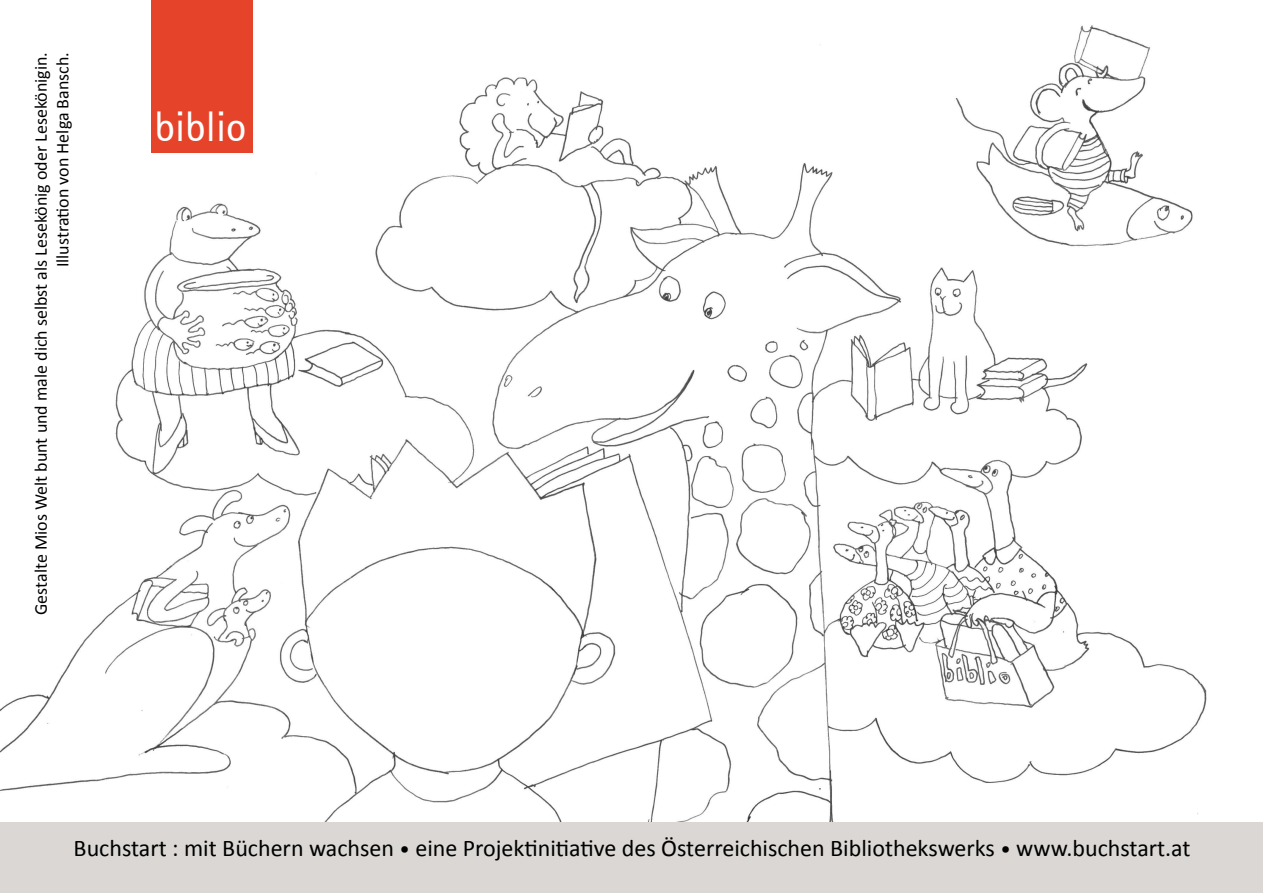
<style>
.page{position:relative;width:1263px;height:893px;background:#fff}
.page>*{position:absolute;margin:0;border:0;box-sizing:border-box;transform-origin:0 0}
.t1{font:42px "Sophist Roman";color:#fff}
.t2{font:24px "Calibri";color:#000}
.t3{font:18px/21.6px "Calibri";color:#000;text-align:right}
.s1{font-size:21px}
</style>
<div class="page">
<img style="left:0;top:0;width:1207px;height:822px">
<div style="left:0;top:822px;width:1263px;height:71px;background:#dad7d4"></div>
<div style="left:151px;top:0;width:101px;height:152px;background:#e6442a"></div>
<p class="t3" style="left:30px;top:615px;width:564px;rotate:-90deg">Gestalte Mios Welt bunt und male dich selbst als Lesekönig oder Lesekönigin.<br>Illustration von Helga Bansch.</p>
<h1 class="t1" style="left:155px;top:102px;width:93px">biblio</h1>
<p class="t2" style="left:74px;top:833px;width:1118px">Buchstart : mit Büchern wachsen <span class="s1">•</span> eine Projektinitiative des Österreichischen Bibliothekswerks <span class="s1">•</span> www.buchstart.at</p>
</div>
